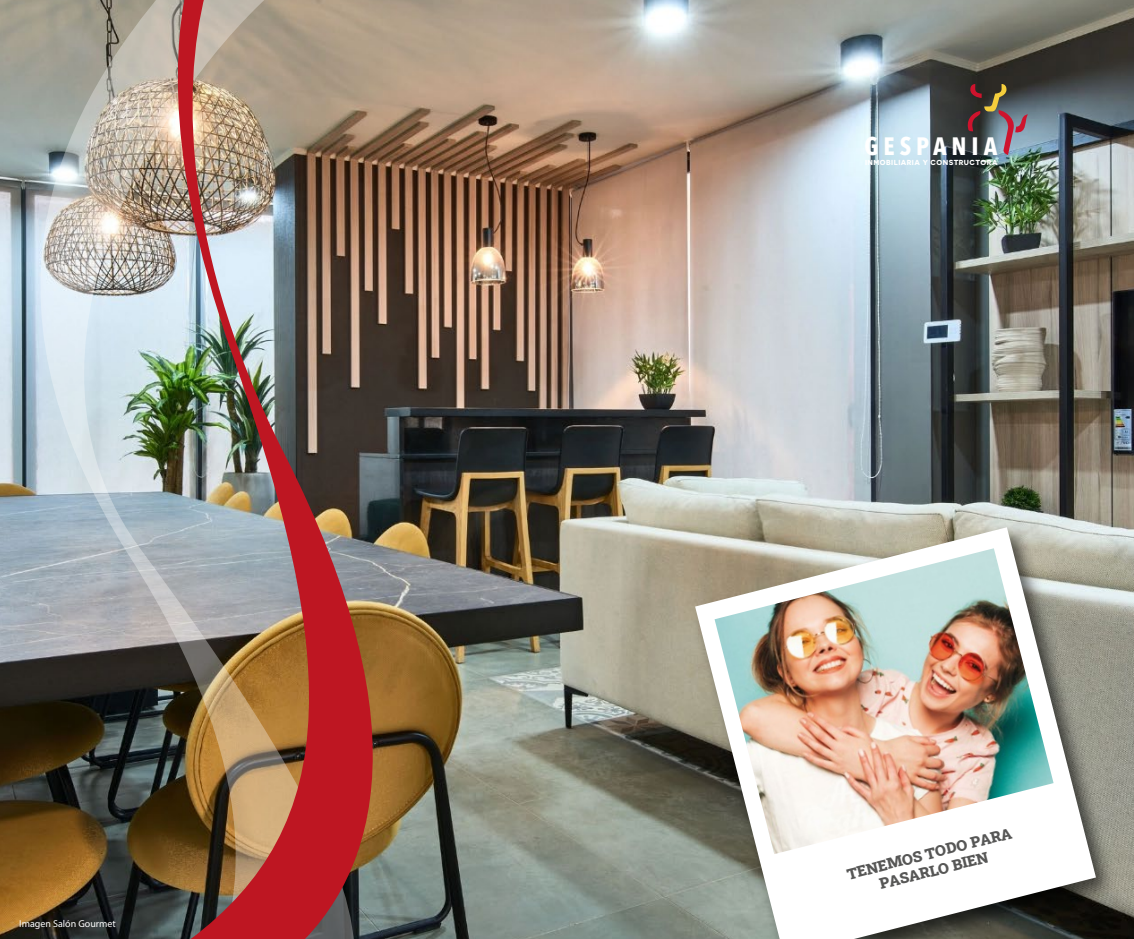
<style>
.page{position:relative;width:1134px;height:939px;background:#fff}
.page>*{position:absolute;margin:0;border:0;box-sizing:border-box;transform-origin:0 0}
.t1{font:700 25.12px "Avenir Next Condensed";letter-spacing:.195em;color:#fff}
.t2{font:15px/17.5px "Roboto Slab";color:#575756;text-align:center}
.t3{font:10px "Myriad Pro";color:#fff}
.t4{font:700 7.25px "Novecentosanswide";letter-spacing:.06em;color:#fff}
</style>
<div class="page">
<img style="left:0;top:0;width:1134px;height:939px">
<svg style="left:967px;top:84px;width:61px;height:71px;background:#66595c"></svg>
<img style="left:40px;top:0;width:114px;height:939px">
<img style="left:154px;top:0;width:274px;height:939px">
<img style="left:685px;top:517px;width:438px;height:422px">
<svg style="left:695px;top:527px;width:401px;height:412px"></svg>
<img style="left:714px;top:548px;width:339px;height:306px">
<p class="t3" style="left:19px;top:918px;width:98px">Imagen Salón Gourmet</p>
<h1 class="t1" style="left:864px;top:131px;width:134px">GESPANIA</h1>
<p class="t4" style="left:865px;top:158px;width:134px">INMOBILIARIA Y CONSTRUCTORA</p>
<p class="t2" style="left:845px;top:865px;width:171px;rotate:-14deg">TENEMOS TODO PARA<br>PASARLO BIEN</p>
</div>
